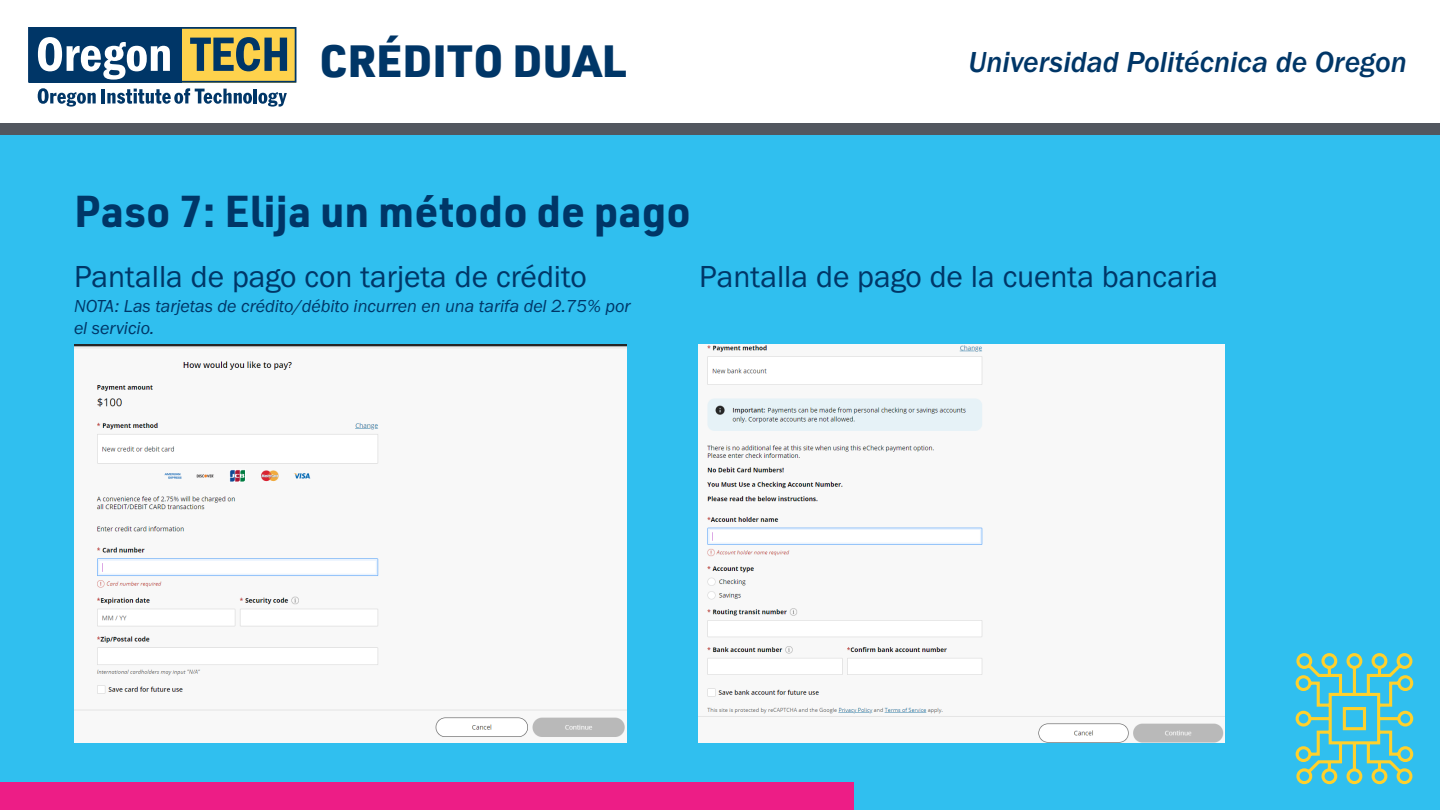
<style>
.page{position:relative;width:1440px;height:810px;background:#fff}
.page>*{position:absolute;margin:0;border:0;box-sizing:border-box;transform-origin:0 0}
.t1{font:900 45px "URWDIN";color:#003667}
.t2{font:700 43.5px "URWDIN";color:#003667}
.t3{font:31.5px "Franklin Gothic URW Boo";color:#003667}
.t4{font:30px "Franklin Gothic URW Med Ita";color:#003667}
.t5{font:18px/21.6px "Franklin Gothic URW Boo Ita";color:#003667}
</style>
<div class="page">
<svg style="left:28px;top:27px;width:268px;height:80px"></svg>
<div style="left:0;top:123px;width:1440px;height:13px;background:#52575f"></div>
<div style="left:0;top:136px;width:1440px;height:674px;background:#30bfef"></div>
<div style="left:0;top:783px;width:853px;height:27px;background:#ed1d86"></div>
<svg style="left:1295px;top:653px;width:119px;height:132px"></svg>
<div style="left:74px;top:345px;width:552px;height:397px;background:#f8f8f8"></div>
<img style="left:698px;top:345px;width:526px;height:397px">
<p class="t1" style="left:320px;top:29px;width:308px">CRÉDITO DUAL</p>
<p class="t4" style="left:968px;top:44px;width:440px">Universidad Politécnica de Oregon</p>
<p class="t2" style="left:74px;top:182px;width:618px">Paso 7: Elija un método de pago</p>
<p class="t3" style="left:74px;top:257px;width:514px">Pantalla de pago con tarjeta de crédito</p>
<p class="t5" style="left:74px;top:295px;width:558px">NOTA: Las tarjetas de crédito/débito incurren en una tarifa del 2.75% por el servicio.</p>
<p class="t3" style="left:699px;top:257px;width:520px">Pantalla de pago de la cuenta bancaria</p>
</div>
